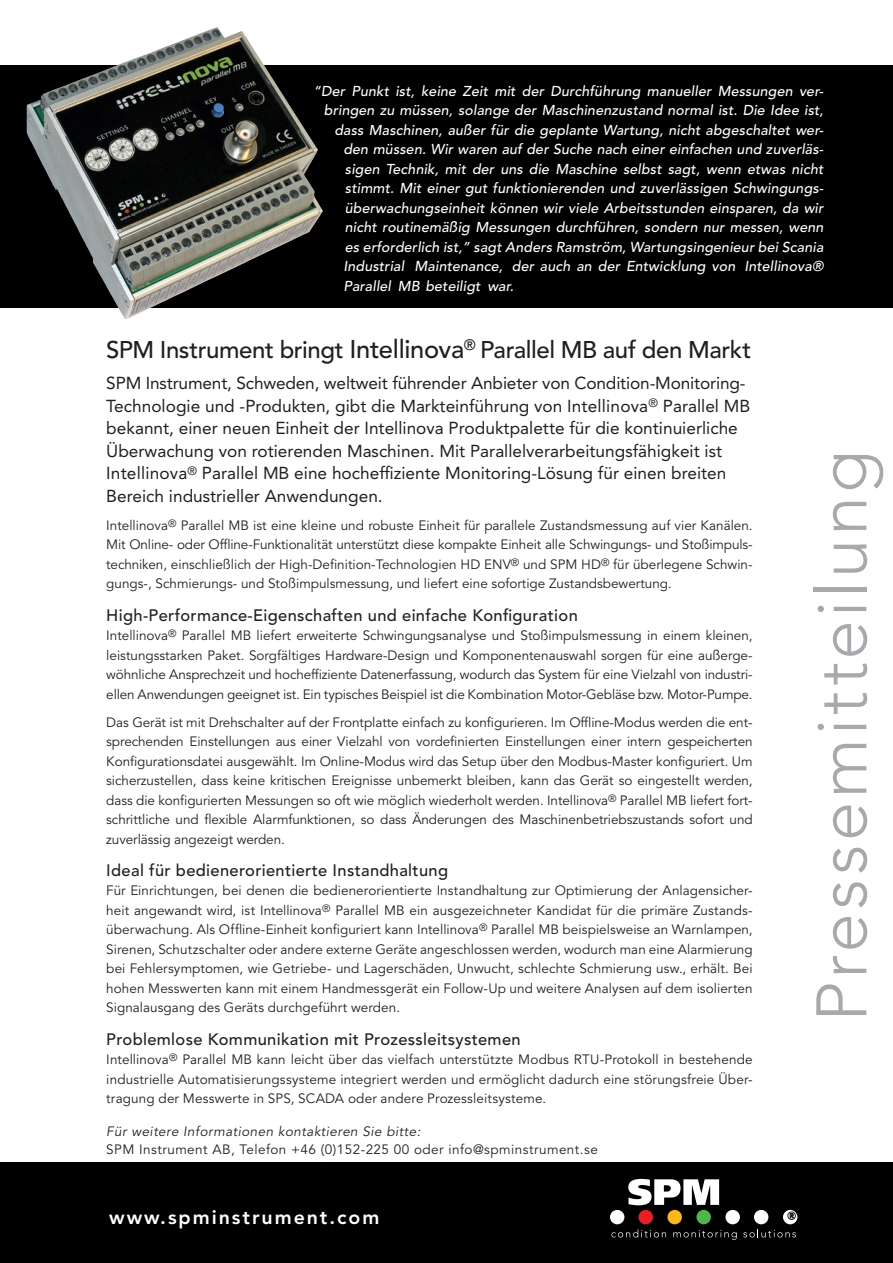
<style>
.page{position:relative;width:893px;height:1263px;background:#fff}
.page>*{position:absolute;margin:0;border:0;box-sizing:border-box;transform-origin:0 0}
.t1{font:300 70.8px "Avenir LT Std";letter-spacing:.04em;color:#a8a9ad}
.t2{font:500 24px "Avenir LT Std";letter-spacing:-.02em;color:#231f20}
.t3{font:800 19.5px "Avenir LT Std";letter-spacing:.1em;color:#fff}
.t4{font:17.25px/22.5px "Avenir LT Std";color:#231f20}
.t5{font:500 16.5px "Avenir LT Std";letter-spacing:.02em;color:#231f20}
.t6{font:italic 500 14.25px "Avenir LT Std";letter-spacing:.01em;color:#fff}
.t7{font:13.5px/19.5px "Avenir LT Std";color:#231f20;text-align:justify}
.t8{font:13.5px "Avenir LT Std";letter-spacing:.035em;color:#231f20}
.t9{font:italic 13.5px "Avenir LT Std";letter-spacing:.035em;color:#231f20}
.s1{font-size:25.5px}
</style>
<div class="page">
<div style="left:0;top:66px;width:893px;height:242px;background:#000001"></div>
<div style="left:0;top:1162px;width:893px;height:101px;background:#000001"></div>
<svg style="left:628px;top:1179px;width:91px;height:26px"></svg>
<div style="left:610px;top:1210px;width:14px;height:14px;background:#fff;border-radius:50%"></div>
<div style="left:754px;top:1210px;width:14px;height:14px;background:#fff;border-radius:50%"></div>
<div style="left:696px;top:1210px;width:15px;height:14px;background:#4cb848;border-radius:50%"></div>
<div style="left:667px;top:1210px;width:15px;height:14px;background:#fcb814;border-radius:50%"></div>
<div style="left:638px;top:1210px;width:15px;height:14px;background:#ee1d23;border-radius:50%"></div>
<div style="left:725px;top:1210px;width:15px;height:14px;background:#fff;border-radius:50%"></div>
<div style="left:783px;top:1210px;width:14px;height:14px;background:#fff;border-radius:50%"></div>
<div style="left:787px;top:1211px;width:9px;height:9px;border:1px solid #231f20;border-radius:50%"></div>
<svg style="left:790px;top:1213px;width:4px;height:5px"></svg>
<svg style="left:611px;top:1229px;width:55px;height:8px"></svg>
<svg style="left:673px;top:1230px;width:64px;height:10px"></svg>
<svg style="left:743px;top:1229px;width:53px;height:8px"></svg>
<img style="left:27px;top:27px;width:296px;height:292px">
<p class="t6" style="left:313px;top:82px;width:512px">“Der Punkt ist, keine Zeit mit der Durchführung manueller Messungen ver-</p>
<p class="t6" style="left:324px;top:102px;width:501px">bringen zu müssen, solange der Maschinenzustand normal ist. Die Idee ist,</p>
<p class="t6" style="left:334px;top:121px;width:491px">dass Maschinen, außer für die geplante Wartung, nicht abgeschaltet wer-</p>
<p class="t6" style="left:343px;top:141px;width:482px">den müssen. Wir waren auf der Suche nach einer einfachen und zuverläs-</p>
<p class="t6" style="left:345px;top:160px;width:480px">sigen Technik, mit der uns die Maschine selbst sagt, wenn etwas nicht</p>
<p class="t6" style="left:345px;top:180px;width:480px">stimmt. Mit einer gut funktionierenden und zuverlässigen Schwingungs-</p>
<p class="t6" style="left:345px;top:199px;width:480px">überwachungseinheit können wir viele Arbeitsstunden einsparen, da wir</p>
<p class="t6" style="left:345px;top:219px;width:480px">nicht routinemäßig Messungen durchführen, sondern nur messen, wenn</p>
<p class="t6" style="left:345px;top:238px;width:480px">es erforderlich ist,” sagt Anders Ramström, Wartungsingenieur bei Scania</p>
<p class="t6" style="left:343px;top:258px;width:481px">Industrial Maintenance, der auch an der Entwicklung von Intellinova®</p>
<p class="t6" style="left:343px;top:277px;width:172px">Parallel MB beteiligt war.</p>
<p class="t2" style="left:106px;top:336px;width:646px">SPM Instrument bringt <span class="s1">Intellinova</span><sup>®</sup> Parallel MB auf den Markt</p>
<p class="t4" style="left:106px;top:372px;width:646px">SPM Instrument, Schweden, weltweit führender Anbieter von Condition-Monitoring-Technologie und -Produkten, gibt die Markteinführung von Intellinova<sup>®</sup> Parallel MB bekannt, einer neuen Einheit der Intellinova Produktpalette für die kontinuierliche Überwachung von rotierenden Maschinen. Mit Parallelverarbeitungsfähigkeit ist Intellinova<sup>®</sup> Parallel MB eine hocheffiziente Monitoring-Lösung für einen breiten Bereich industrieller Anwendungen.</p>
<p class="t7" style="left:106px;top:516px;width:648px">Intellinova<sup>®</sup> Parallel MB ist eine kleine und robuste Einheit für parallele Zustandsmessung auf vier Kanälen.<br>Mit Online- oder Offline-Funktionalität unterstützt diese kompakte Einheit alle Schwingungs- und Stoßimpuls&shy;techniken, einschließlich der High-Definition-Technologien HD ENV<sup>®</sup> und SPM HD<sup>®</sup> für überlegene Schwin&shy;gungs-, Schmierungs- und Stoßimpulsmessung, und liefert eine sofortige Zustandsbewertung.</p>
<p class="t5" style="left:106px;top:605px;width:473px">High-Performance-Eigenschaften und einfache Konfiguration</p>
<p class="t7" style="left:106px;top:626px;width:648px">Intellinova<sup>®</sup> Parallel MB liefert erweiterte Schwingungsanalyse und Stoßimpulsmessung in einem kleinen, leistungsstarken Paket. Sorgfältiges Hardware-Design und Komponentenauswahl sorgen für eine außerge&shy;wöhnliche Ansprechzeit und hocheffiziente Datenerfassung, wodurch das System für eine Vielzahl von industri&shy;ellen Anwendungen geeignet ist. Ein typisches Beispiel ist die Kombination Motor-Gebläse bzw. Motor-Pumpe.</p>
<p class="t7" style="left:106px;top:713px;width:648px">Das Gerät ist mit Drehschalter auf der Frontplatte einfach zu konfigurieren. Im Offline-Modus werden die ent&shy;sprechenden Einstellungen aus einer Vielzahl von vordefinierten Einstellungen einer intern gespeicherten Konfigurationsdatei ausgewählt. Im Online-Modus wird das Setup über den Modbus-Master konfiguriert. Um sicherzustellen, dass keine kritischen Ereignisse unbemerkt bleiben, kann das Gerät so eingestellt werden, dass die konfigurierten Messungen so oft wie möglich wiederholt werden. Intellinova<sup>®</sup> Parallel MB liefert fort&shy;schrittliche und flexible Alarmfunktionen, so dass Änderungen des Maschinenbetriebszustands sofort und zuverlässig angezeigt werden.</p>
<p class="t5" style="left:106px;top:861px;width:343px">Ideal für bedienerorientierte Instandhaltung</p>
<p class="t7" style="left:106px;top:881px;width:648px">Für Einrichtungen, bei denen die bedienerorientierte Instandhaltung zur Optimierung der Anlagensicher&shy;heit angewandt wird, ist Intellinova<sup>®</sup> Parallel MB ein ausgezeichneter Kandidat für die primäre Zustands&shy;überwachung. Als Offline-Einheit konfiguriert kann Intellinova<sup>®</sup> Parallel MB beispielsweise an Warnlampen, Sirenen, Schutzschalter oder andere externe Geräte angeschlossen werden, wodurch man eine Alarmierung bei Fehlersymptomen, wie Getriebe- und Lagerschäden, Unwucht, schlechte Schmierung usw., erhält. Bei hohen Messwerten kann mit einem Handmessgerät ein Follow-Up und weitere Analysen auf dem isolierten Signalausgang des Geräts durchgeführt werden.</p>
<p class="t5" style="left:106px;top:1029px;width:416px">Problemlose Kommunikation mit Prozessleitsystemen</p>
<p class="t7" style="left:106px;top:1050px;width:648px">Intellinova<sup>®</sup> Parallel MB kann leicht über das vielfach unterstützte Modbus RTU-Protokoll in bestehende industrielle Automatisierungssysteme integriert werden und ermöglicht dadurch eine störungsfreie Über&shy;tragung der Messwerte in SPS, SCADA oder andere Prozessleitsysteme.</p>
<p class="t9" style="left:106px;top:1124px;width:316px">Für weitere Informationen kontaktieren Sie bitte:</p>
<p class="t8" style="left:106px;top:1142px;width:493px">SPM Instrument AB, Telefon +46 (0)152-225 00 oder info@spminstrument.se</p>
<p class="t3" style="left:109px;top:1205px;width:272px">www.spminstrument.com</p>
<p class="t1" style="left:800px;top:1022px;width:573px;rotate:-90deg">Pressemitteilung</p>
</div>
